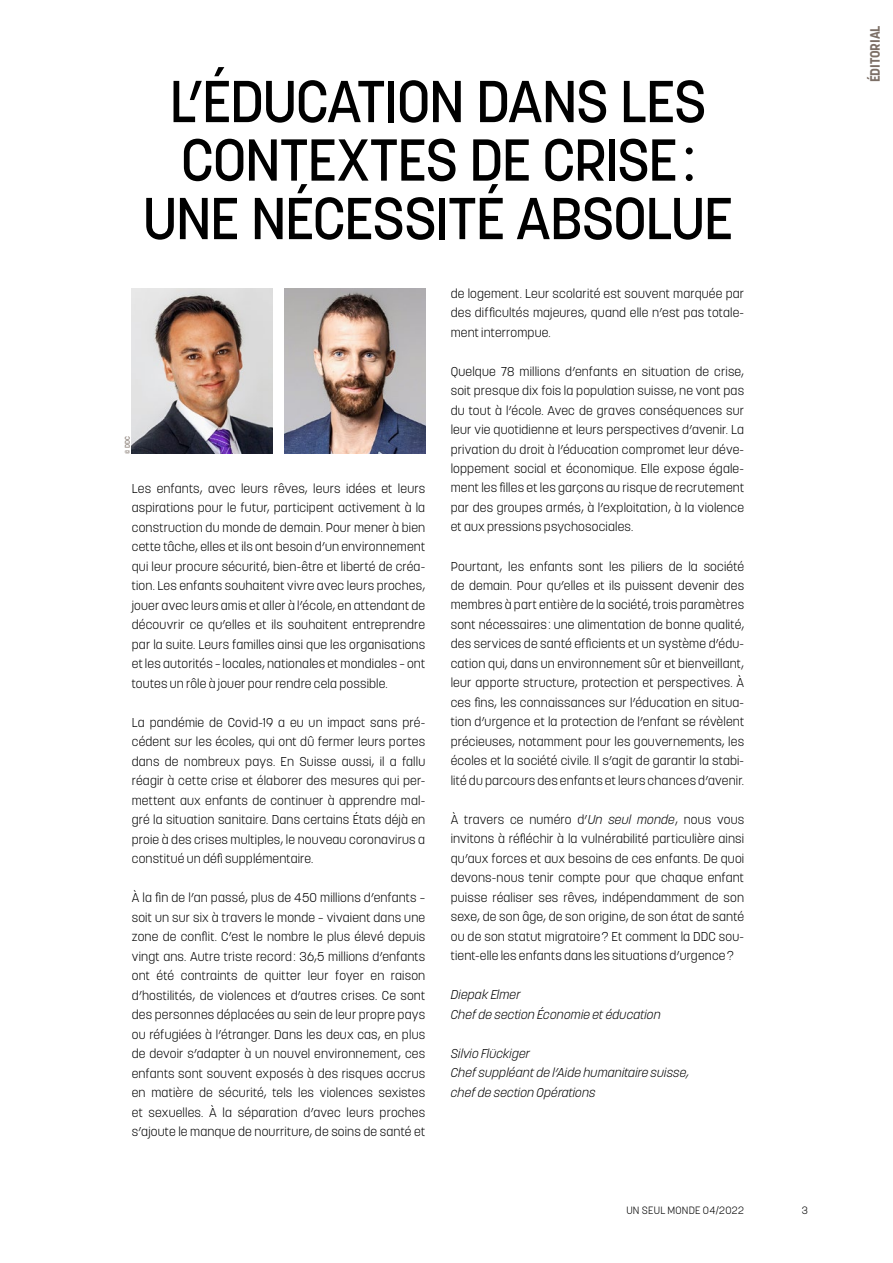
<style>
.page{position:relative;width:893px;height:1263px;background:#fff}
.page>*{position:absolute;margin:0;border:0;box-sizing:border-box;transform-origin:0 0}
.t1{font:500 58.5px/58.5px "Korolev";letter-spacing:-.035em;color:#000;text-align:center}
.t2{font:700 13.5px "Korolev";letter-spacing:-.01em;color:#7c6f66}
.t3{font:300 12.75px/19.5px "Korolev";letter-spacing:.01em;color:#000;text-align:justify}
.t4{font:italic 300 12.75px/19.5px "Korolev";letter-spacing:.01em;color:#000}
.t5{font:300 10.5px "Korolev";letter-spacing:.02em;color:#000}
.t6{font:500 6.75px "Korolev";color:#7c6f66}
.s1{font-style:italic}
</style>
<div class="page">
<img style="left:285px;top:289px;width:140px;height:165px">
<img style="left:132px;top:289px;width:140px;height:165px">
<h1 class="t1" style="left:142px;top:72px;width:593px">L’ÉDUCATION DANS LES<br>CONTEXTES DE CRISE:<br>UNE NÉCESSITÉ ABSOLUE</h1>
<p class="t6" style="left:123px;top:454px;width:19px;rotate:-90deg">© DDC</p>
<p class="t3" style="left:132px;top:478px;width:295px">Les enfants, avec leurs rêves, leurs idées et leurs aspirations pour le futur, participent activement à la construction du monde de demain. Pour mener à bien cette tâche, elles et ils ont besoin d’un environnement qui leur procure sécurité, bien-être et liberté de créa&shy;tion. Les enfants souhaitent vivre avec leurs proches, jouer avec leurs amis et aller à l’école, en attendant de découvrir ce qu’elles et ils souhaitent entreprendre par la suite. Leurs familles ainsi que les organisations et les autorités – locales, nationales et mondiales – ont toutes un rôle à jouer pour rendre cela possible.</p>
<p class="t3" style="left:132px;top:712px;width:295px">La pandémie de Covid-19 a eu un impact sans pré&shy;cédent sur les écoles, qui ont dû fermer leurs portes dans de nombreux pays. En Suisse aussi, il a fallu réagir à cette crise et élaborer des mesures qui per&shy;mettent aux enfants de continuer à apprendre mal&shy;gré la situation sanitaire. Dans certains États déjà en proie à des crises multiples, le nouveau coronavirus a constitué un défi supplémentaire.</p>
<p class="t3" style="left:132px;top:888px;width:295px">À la fin de l’an passé, plus de 450 millions d’enfants – soit un sur six à travers le monde – vivaient dans une zone de conflit. C’est le nombre le plus élevé depuis vingt ans. Autre triste record: 36,5 millions d’enfants ont été contraints de quitter leur foyer en raison d’hostilités, de violences et d’autres crises. Ce sont des personnes déplacées au sein de leur propre pays ou réfugiées à l’étranger. Dans les deux cas, en plus de devoir s’adapter à un nouvel environnement, ces enfants sont souvent exposés à des risques accrus en matière de sécurité, tels les violences sexistes et sexuelles. À la séparation d’avec leurs proches s’ajoute le manque de nourriture, de soins de santé et</p>
<p class="t3" style="left:451px;top:283px;width:295px">de logement. Leur scolarité est souvent marquée par des difficultés majeures, quand elle n’est pas totale&shy;ment interrompue.</p>
<p class="t3" style="left:451px;top:361px;width:295px">Quelque 78 millions d’enfants en situation de crise, soit presque dix fois la population suisse, ne vont pas du tout à l’école. Avec de graves conséquences sur leur vie quotidienne et leurs perspectives d’avenir. La privation du droit à l’éducation compromet leur déve&shy;loppement social et économique. Elle expose égale&shy;ment les filles et les garçons au risque de recrutement par des groupes armés, à l’exploitation, à la violence et aux pressions psychosociales.</p>
<p class="t3" style="left:451px;top:556px;width:295px">Pourtant, les enfants sont les piliers de la société de demain. Pour qu’elles et ils puissent devenir des membres à part entière de la société, trois paramètres sont nécessaires: une alimentation de bonne qualité, des services de santé efficients et un système d’édu&shy;cation qui, dans un environnement sûr et bienveillant, leur apporte structure, protection et perspectives. À ces fins, les connaissances sur l’éducation en situa&shy;tion d’urgence et la protection de l’enfant se révèlent précieuses, notamment pour les gouvernements, les écoles et la société civile. Il s’agit de garantir la stabi&shy;lité du parcours des enfants et leurs chances d’avenir.</p>
<p class="t3" style="left:451px;top:810px;width:295px">À travers ce numéro d’<span class="s1">Un seul monde</span>, nous vous invitons à réfléchir à la vulnérabilité particulière ainsi qu’aux forces et aux besoins de ces enfants. De quoi devons-nous tenir compte pour que chaque enfant puisse réaliser ses rêves, indépendamment de son sexe, de son âge, de son origine, de son état de santé ou de son statut migratoire? Et comment la DDC sou&shy;tient-elle les enfants dans les situations d’urgence?</p>
<p class="t4" style="left:451px;top:985px;width:211px">Diepak Elmer<br>Chef de section Économie et éducation</p>
<p class="t4" style="left:451px;top:1044px;width:240px">Silvio Flückiger<br>Chef suppléant de l’Aide humanitaire suisse, chef de section Opérations</p>
<p class="t5" style="left:626px;top:1204px;width:119px">UN SEUL MONDE 04/2022</p>
<p class="t5" style="left:802px;top:1204px;width:8px">3</p>
<p class="t2" style="left:866px;top:82px;width:58px;rotate:-90deg">ÉDITORIAL</p>
</div>
